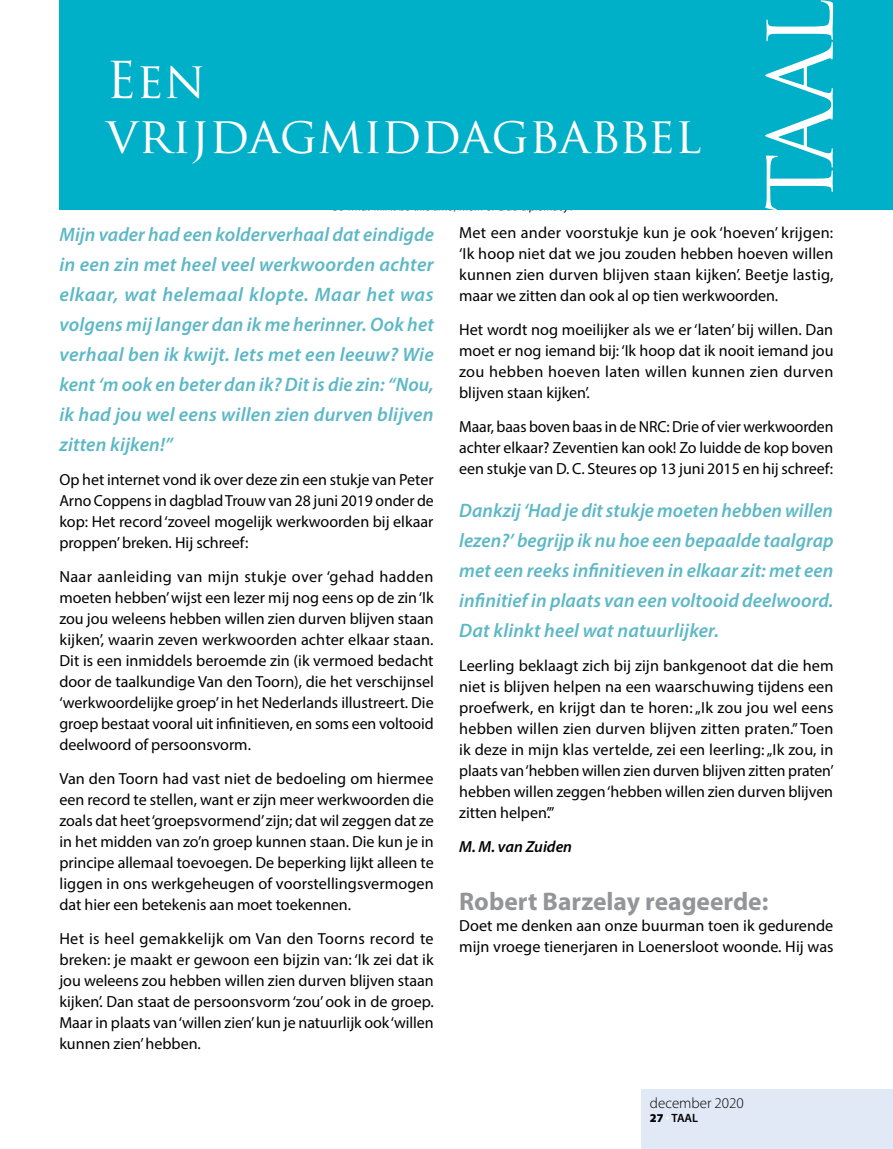
<style>
.page{position:relative;width:893px;height:1149px;background:#fff}
.page>*{position:absolute;margin:0;border:0;box-sizing:border-box;transform-origin:0 0}
.t1{font:87.9px "Trajan Pro";color:#fff}
.t2{font:49.5px/55.5px "Trajan Pro";color:#fff}
.t3{font:700 25.5px "Myriad Pro";color:#939598}
.t4{font:italic 600 19.5px/30px "Myriad Pro";letter-spacing:.01em;color:#5db8c6;text-align:justify}
.t5{font:16.05px/21px "Myriad Pro";color:#000;text-align:justify}
.t6{font:italic 600 16.05px "Myriad Pro";color:#000}
.t7{font:300 15px "Myriad Pro";color:#000}
.t8{font:600 12px "Myriad Pro";color:#000}
.s1{font-weight:900}
.s2{font-weight:900;color:#fff}
</style>
<div class="page">
<div style="left:59px;top:0;width:834px;height:210px;background:#00afc8"></div>
<div style="left:641px;top:1089px;width:252px;height:59px;background:#e1e8f6"></div>
<h2 class="t2" style="left:106px;top:51px;width:597px">Een vrijdagmiddagbabbel</h2>
<h1 class="t1" style="left:745px;top:212px;width:215px;rotate:-90deg">TAAL</h1>
<p class="t4" style="left:59px;top:219px;width:376px">Mijn vader had een kolderverhaal dat eindigde in een zin met heel veel werkwoorden achter elkaar, wat helemaal klopte. Maar het was volgens mij langer dan ik me herinner. Ook het verhaal ben ik kwijt. Iets met een leeuw? Wie kent ‘m ook en beter dan ik? Dit is die zin: “Nou, ik had jou wel eens willen zien durven blijven zitten kijken!”</p>
<p class="t5" style="left:59px;top:468px;width:376px">Op het internet vond ik over deze zin een stukje van Peter Arno Coppens in dagblad Trouw van 28 juni 2019 onder de kop: Het record ‘zoveel mogelijk werkwoorden bij elkaar proppen’ breken. Hij schreef:</p>
<p class="t5" style="left:59px;top:565px;width:376px">Naar aanleiding van mijn stukje over ‘gehad hadden moeten hebben’ wijst een lezer mij nog eens op de zin ‘Ik zou jou weleens hebben willen zien durven blijven staan kijken’, waarin zeven werkwoorden achter elkaar staan.<br>Dit is een inmiddels beroemde zin (ik vermoed bedacht door de taalkundige Van den Toorn), die het verschijnsel ‘werkwoordelijke groep’ in het Nederlands illustreert. Die groep bestaat vooral uit infinitieven, en soms een voltooid deelwoord of persoonsvorm.</p>
<p class="t5" style="left:59px;top:767px;width:376px">Van den Toorn had vast niet de bedoeling om hiermee een record te stellen, want er zijn meer werkwoorden die zoals dat heet ‘groepsvormend’ zijn; dat wil zeggen dat ze in het midden van zo’n groep kunnen staan. Die kun je in principe allemaal toevoegen. De beperking lijkt alleen te liggen in ons werkgeheugen of voorstellingsvermogen dat hier een betekenis aan moet toekennen.</p>
<p class="t5" style="left:59px;top:927px;width:376px">Het is heel gemakkelijk om Van den Toorns record te breken: je maakt er gewoon een bijzin van: ‘Ik zei dat ik jou weleens zou hebben willen zien durven blijven staan kijken’. Dan staat de persoonsvorm ‘zou’ ook in de groep.<br>Maar in plaats van ‘willen zien’ kun je natuurlijk ook ‘willen kunnen zien’ hebben.</p>
<p class="t5" style="left:459px;top:222px;width:376px">Met een ander voorstukje kun je ook ‘hoeven’ krijgen: ‘Ik hoop niet dat we jou zouden hebben hoeven willen kunnen zien durven blijven staan kijken’. Beetje lastig, maar we zitten dan ook al op tien werkwoorden.</p>
<p class="t5" style="left:459px;top:319px;width:376px">Het wordt nog moeilijker als we er ‘laten’ bij willen. Dan moet er nog iemand bij: ‘Ik hoop dat ik nooit iemand jou zou hebben hoeven laten willen kunnen zien durven blijven staan kijken’.</p>
<p class="t5" style="left:459px;top:415px;width:376px">Maar, baas boven baas in de NRC: Drie of vier werkwoorden achter elkaar? Zeventien kan ook! Zo luidde de kop boven een stukje van D. C. Steures op 13 juni 2015 en hij schreef:</p>
<p class="t4" style="left:459px;top:494px;width:376px">Dankzij ‘Had je dit stukje moeten hebben willen lezen?’ begrijp ik nu hoe een bepaalde taalgrap met een reeks infinitieven in elkaar zit: met een infinitief in plaats van een voltooid deelwoord.<br>Dat klinkt heel wat natuurlijker.</p>
<p class="t5" style="left:459px;top:654px;width:376px">Leerling beklaagt zich bij zijn bankgenoot dat die hem niet is blijven helpen na een waarschuwing tijdens een proefwerk, en krijgt dan te horen: „Ik zou jou wel eens hebben willen zien durven blijven zitten praten.” Toen ik deze in mijn klas vertelde, zei een leerling: „Ik zou, in plaats van ‘hebben willen zien durven blijven zitten praten’ hebben willen zeggen ‘hebben willen zien durven blijven zitten helpen’.”</p>
<p class="t6" style="left:459px;top:835px;width:114px">M. M. van Zuiden</p>
<h3 class="t3" style="left:459px;top:884px;width:311px">Robert Barzelay reageerde:</h3>
<p class="t5" style="left:459px;top:914px;width:376px">Doet me denken aan onze buurman toen ik gedurende mijn vroege tienerjaren in Loenersloot woonde. Hij was</p>
<p class="t7" style="left:650px;top:1093px;width:95px">december 2020</p>
<p class="t8" style="left:650px;top:1109px;width:50px"><span class="s1">27</span> <span class="s2">·</span> TAAL</p>
</div>
